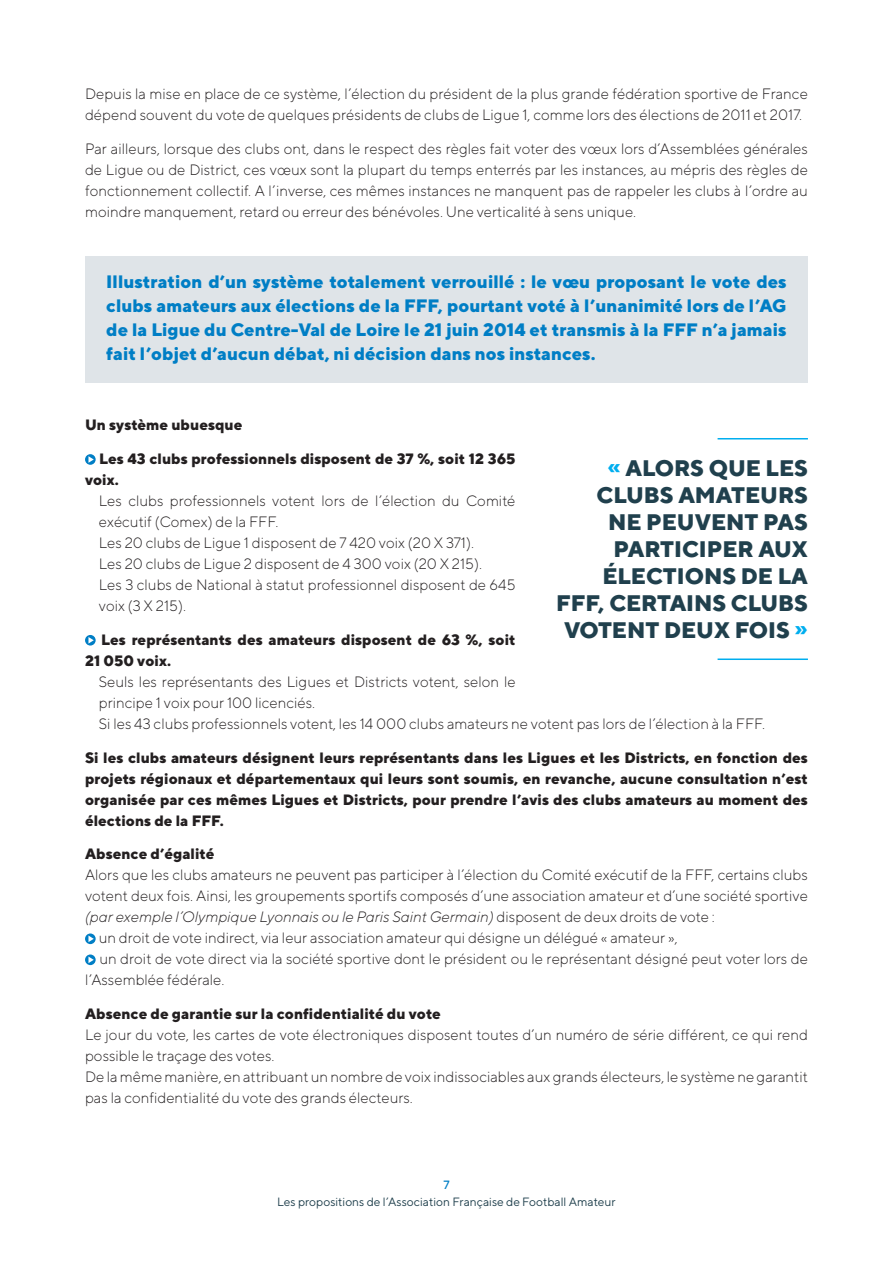
<style>
.page{position:relative;width:893px;height:1263px;background:#fff}
.page>*{position:absolute;margin:0;border:0;box-sizing:border-box;transform-origin:0 0}
.Courant{font:800 22.5px/27px "TT Norms";color:#20404d;text-align:right}
.Courant-2{font:800 18px/24px "TT Norms";color:#007ec5;text-align:justify}
.Courant-3{font:300 15px/21px "TT Norms";color:#231f20}
.Courant-4{font:800 15px/21px "TT Norms";color:#231f20}
.t1{font:12px "TT Norms";color:#20404d}
.t2{font:500 12px "TT Norms";color:#007ec5}
.s1{font-style:italic}
.s2{color:#00aeef}
</style>
<div class="page">
<div style="left:85px;top:256px;width:723px;height:127px;background:#dfe4e8"></div>
<svg style="left:85px;top:454px;width:11px;height:11px"></svg>
<svg style="left:85px;top:635px;width:11px;height:10px"></svg>
<svg style="left:85px;top:933px;width:11px;height:11px"></svg>
<svg style="left:85px;top:954px;width:11px;height:11px"></svg>
<hr style="left:718px;top:438px;width:90px;height:1px;background:#00aeef">
<hr style="left:718px;top:658px;width:90px;height:2px;background:#00aeef">
<p class="Courant-3" style="left:85px;top:83px;width:724px">Depuis la mise en place de ce système, l’élection du président de la plus grande fédération sportive de France dépend souvent du vote de quelques présidents de clubs de Ligue 1, comme lors des élections de 2011 et 2017.</p>
<p class="Courant-3" style="left:85px;top:138px;width:724px;text-align:justify">Par ailleurs, lorsque des clubs ont, dans le respect des règles fait voter des vœux lors d’Assemblées générales de Ligue ou de District, ces vœux sont la plupart du temps enterrés par les instances, au mépris des règles de fonctionnement collectif. A l’inverse, ces mêmes instances ne manquent pas de rappeler les clubs à l’ordre au moindre manquement, retard ou erreur des bénévoles. Une verticalité à sens unique.</p>
<p class="Courant-2" style="left:106px;top:269px;width:682px">Illustration d’un système totalement verrouillé : le vœu proposant le vote des clubs amateurs aux élections de la FFF, pourtant voté à l’unanimité lors de l’AG de la Ligue du Centre-Val de Loire le 21 juin 2014 et transmis à la FFF n’a jamais fait l’objet d’aucun débat, ni décision dans nos instances.</p>
<p class="Courant-4" style="left:85px;top:414px;width:159px">Un système ubuesque</p>
<p class="Courant-4" style="left:85px;top:448px;width:432px;text-indent:14px">Les 43 clubs professionnels disposent de 37 %, soit 12 365 voix.</p>
<p class="Courant-3" style="left:99px;top:490px;width:418px">Les clubs professionnels votent lors de l’élection du Comité exécutif (Comex) de la FFF.</p>
<p class="Courant-3" style="left:99px;top:532px;width:377px">Les 20 clubs de Ligue 1 disposent de 7 420 voix (20 X 371).</p>
<p class="Courant-3" style="left:99px;top:553px;width:385px">Les 20 clubs de Ligue 2 disposent de 4 300 voix (20 X 215).</p>
<p class="Courant-3" style="left:99px;top:574px;width:418px">Les 3 clubs de National à statut professionnel disposent de 645 voix (3 X 215).</p>
<p class="Courant-4" style="left:85px;top:629px;width:432px;text-indent:16px">Les représentants des amateurs disposent de 63 %, soit<br>21 050 voix.</p>
<p class="Courant-3" style="left:99px;top:671px;width:418px">Seuls les représentants des Ligues et Districts votent, selon le principe 1 voix pour 100 licenciés.</p>
<p class="Courant-3" style="left:99px;top:713px;width:668px">Si les 43 clubs professionnels votent, les 14 000 clubs amateurs ne votent pas lors de l’élection à la FFF.</p>
<p class="Courant-4" style="left:85px;top:746px;width:724px;text-align:justify">Si les clubs amateurs désignent leurs représentants dans les Ligues et les Districts, en fonction des projets régionaux et départementaux qui leurs sont soumis, en revanche, aucune consultation n’est organisée par ces mêmes Ligues et Districts, pour prendre l’avis des clubs amateurs au moment des élections de la FFF.</p>
<p class="Courant-4" style="left:85px;top:843px;width:131px">Absence d’égalité</p>
<p class="Courant-3" style="left:85px;top:864px;width:724px;text-align:justify">Alors que les clubs amateurs ne peuvent pas participer à l’élection du Comité exécutif de la FFF, certains clubs votent deux fois. Ainsi, les groupements sportifs composés d’une association amateur et d’une société sportive <span class="s1">(par exemple l’Olympique Lyonnais ou le Paris Saint Germain)</span> disposent de deux droits de vote :</p>
<p class="Courant-3" style="left:99px;top:927px;width:580px">un droit de vote indirect, via leur association amateur qui désigne un délégué « amateur »,</p>
<p class="Courant-3" style="left:85px;top:948px;width:724px;text-indent:14px">un droit de vote direct via la société sportive dont le président ou le représentant désigné peut voter lors de l’Assemblée fédérale.</p>
<p class="Courant-4" style="left:85px;top:1003px;width:357px">Absence de garantie sur la confidentialité du vote</p>
<p class="Courant-3" style="left:85px;top:1024px;width:724px">Le jour du vote, les cartes de vote électroniques disposent toutes d’un numéro de série différent, ce qui rend possible le traçage des votes.</p>
<p class="Courant-3" style="left:85px;top:1066px;width:724px">De la même manière, en attribuant un nombre de voix indissociables aux grands électeurs, le système ne garantit pas la confidentialité du vote des grands électeurs.</p>
<p class="Courant" style="left:556px;top:454px;width:253px"><span class="s2">«</span> ALORS QUE LES<br>CLUBS AMATEURS<br>NE PEUVENT PAS<br>PARTICIPER AUX<br>ÉLECTIONS DE LA<br>FFF, CERTAINS CLUBS<br>VOTENT DEUX FOIS <span class="s2">»</span></p>
<p class="t2" style="left:443px;top:1178px;width:8px">7</p>
<p class="t1" style="left:277px;top:1194px;width:340px">Les propositions de l’Association Française de Football Amateur</p>
</div>
